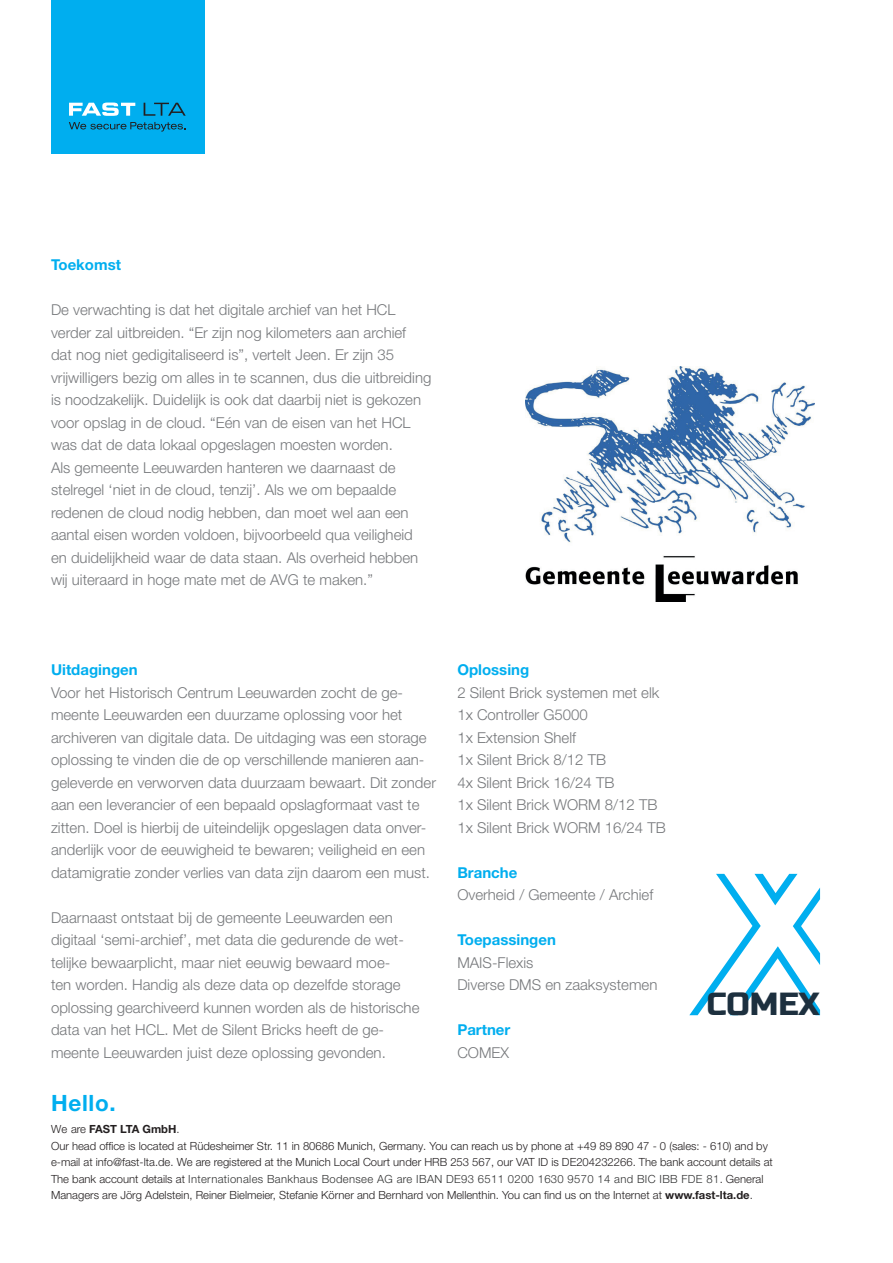
<style>
.page{position:relative;width:893px;height:1263px;background:#fff}
.page>*{position:absolute;margin:0;border:0;box-sizing:border-box;transform-origin:0 0}
.t1{font:31.8px "Russo One";color:#1d303f}
.t2{font:700 22.5px "Helvetica Neue LT Pro";letter-spacing:.03em;color:#00aeef}
.t3{font:300 15px/22.5px "Helvetica Neue LT Pro";color:#76787b}
.t4{font:700 15px "Helvetica Neue LT Pro";color:#00aeef}
.t5{font:300 11.25px/16.5px "Helvetica Neue LT Pro";color:#231f20}
.s1{font-weight:700}
.s2{color:#323333}
</style>
<div class="page">
<img style="left:525px;top:366px;width:289px;height:236px">
<svg style="left:689px;top:874px;width:131px;height:141px"></svg>
<div style="left:731px;top:996px;width:14px;height:16px;background:#fff"></div>
<div style="left:51px;top:0;width:153px;height:153px;background:#00aeef"></div>
<svg style="left:144px;top:103px;width:42px;height:13px"></svg>
<svg style="left:69px;top:103px;width:66px;height:13px"></svg>
<svg style="left:69px;top:122px;width:117px;height:10px"></svg>
<p class="t4" style="left:51px;top:255px;width:71px">Toekomst</p>
<p class="t3" style="left:51px;top:298px;width:382px">De verwachting is dat het digitale archief van het HCL verder zal uitbreiden. “Er zijn nog kilometers aan archief<br>dat nog niet gedigitaliseerd is”, vertelt Jeen. Er zijn 35 vrijwilligers bezig om alles in te scannen, dus die uitbreiding is noodzakelijk. Duidelijk is ook dat daarbij niet is gekozen voor opslag in de cloud. “Eén van de eisen van het HCL was dat de data lokaal opgeslagen moesten worden.<br>Als gemeente Leeuwarden hanteren we daarnaast de stelregel ‘niet in de cloud, tenzij’. Als we om bepaalde redenen de cloud nodig hebben, dan moet wel aan een aantal eisen worden voldoen, bijvoorbeeld qua veiligheid en duidelijkheid waar de data staan. Als overheid hebben wij uiteraard in hoge mate met de AVG te maken.”</p>
<p class="t4" style="left:51px;top:660px;width:88px">Uitdagingen</p>
<p class="t3" style="left:51px;top:681px;width:387px">Voor het Historisch Centrum Leeuwarden zocht de ge&shy;meente Leeuwarden een duurzame oplossing voor het archiveren van digitale data. De uitdaging was een storage oplossing te vinden die de op verschillende manieren aan&shy;geleverde en verworven data duurzaam bewaart. Dit zonder aan een leverancier of een bepaald opslagformaat vast te zitten. Doel is hierbij de uiteindelijk opgeslagen data onver&shy;anderlijk voor de eeuwigheid te bewaren; veiligheid en een datamigratie zonder verlies van data zijn daarom een must.</p>
<p class="t3" style="left:51px;top:906px;width:370px">Daarnaast ontstaat bij de gemeente Leeuwarden een digitaal ‘semi-archief’, met data die gedurende de wet&shy;telijke bewaarplicht, maar niet eeuwig bewaard moe-<br>ten worden. Handig als deze data op dezelfde storage oplossing gearchiveerd kunnen worden als de historische data van het HCL. Met de Silent Bricks heeft de ge&shy;meente Leeuwarden juist deze oplossing gevonden.</p>
<p class="t4" style="left:457px;top:660px;width:73px">Oplossing</p>
<p class="t3" style="left:457px;top:681px;width:210px">2 Silent Brick systemen met elk<br>1x Controller G5000<br>1x Extension Shelf<br>1x Silent Brick 8/12 TB<br>4x Silent Brick 16/24 TB<br>1x Silent Brick WORM 8/12 TB<br>1x Silent Brick WORM 16/24 TB</p>
<p class="t4" style="left:457px;top:863px;width:62px">Branche</p>
<p class="t3" style="left:457px;top:883px;width:197px">Overheid / Gemeente / Archief</p>
<p class="t4" style="left:457px;top:930px;width:100px">Toepassingen</p>
<p class="t3" style="left:457px;top:951px;width:202px">MAIS-Flexis<br>Diverse DMS en zaaksystemen</p>
<p class="t4" style="left:457px;top:1020px;width:55px">Partner</p>
<p class="t3" style="left:457px;top:1041px;width:53px">COMEX</p>
<h1 class="t1" style="left:707px;top:986px;width:114px">COMEX</h1>
<h2 class="t2" style="left:51px;top:1088px;width:66px">Hello.</h2>
<p class="t5" style="left:51px;top:1121px;width:723px">We are <span class="s1">FAST LTA GmbH</span>.<br>Our head office is located at Rüdesheimer Str. 11 in 80686 Munich, Germany. You can reach us by phone at +49 89 890 47 - 0 (sales: - 610) and by e-mail at info@fast-lta.de. We are registered at the Munich Local Court under HRB 253 567, our VAT ID is DE204232266. The bank account details at The bank account details at <span class="s2">Internationales Bankhaus Bodensee AG are IBAN DE93 6511 0200 1630 9570 14 and BIC IBB FDE 81</span>. General Managers are Jörg Adelstein, Reiner Bielmeier, Stefanie Körner and Bernhard von Mellenthin. You can find us on the Internet at <span class="s1">www.fast-lta.de</span>.</p>
</div>
